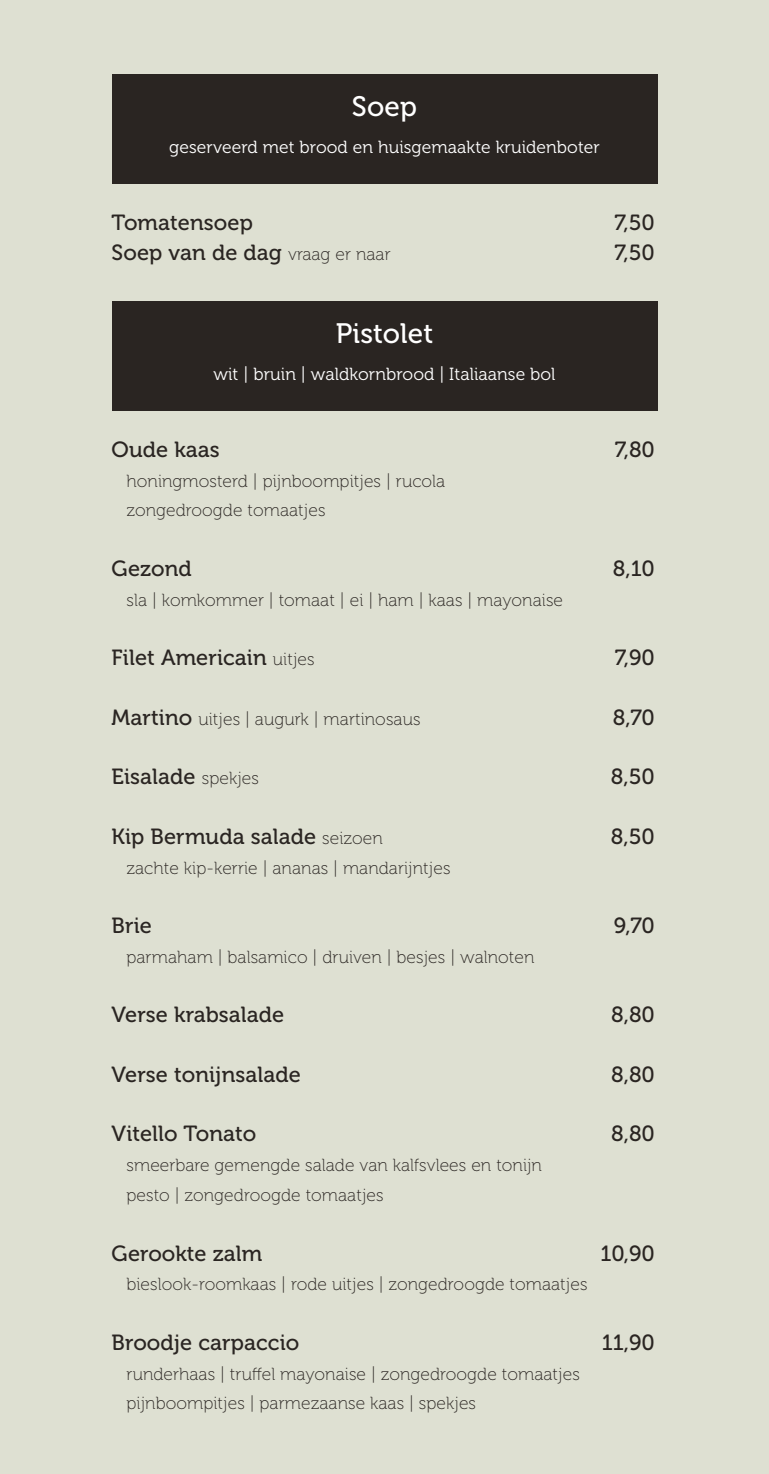
<style>
.page{position:relative;width:769px;height:1474px;background:#fff}
.page>*{position:absolute;margin:0;border:0;box-sizing:border-box;transform-origin:0 0}
.t1{font:28px "Museo 500";letter-spacing:.005em;color:#fff}
.t2{font:21.88px "Museo 500";letter-spacing:.005em;color:#2a2522}
.t3{font:17.5px/29.8px "Museo 100";letter-spacing:.005em;color:#2a2522}
.t4{font:17.5px "Museo 300";letter-spacing:.005em;color:#fff}
.s1{font-family:"Museo 100";font-size:17.5px}
.s2{font-family:"Museo 500";font-size:21.88px}
</style>
<div class="page">
<div style="left:0;top:0;width:769px;height:1473px;background:#dee0d2"></div>
<div style="left:112px;top:74px;width:545px;height:110px;background:#2a2522"></div>
<div style="left:112px;top:301px;width:545px;height:109px;background:#2a2522"></div>
<h1 class="t1" style="left:352px;top:91px;width:67px">Soep</h1>
<p class="t4" style="left:169px;top:137px;width:432px">geserveerd met brood en huisgemaakte kruidenboter</p>
<p class="t2" style="left:112px;top:210px;width:143px">Tomatensoep</p>
<p class="t2" style="left:615px;top:210px;width:42px">7,50</p>
<p class="t2" style="left:112px;top:240px;width:281px">Soep van de dag <span class="s1">vraag er naar</span></p>
<p class="t2" style="left:615px;top:240px;width:42px">7,50</p>
<h1 class="t1" style="left:336px;top:318px;width:99px">Pistolet</h1>
<p class="t4" style="left:213px;top:364px;width:344px">wit | bruin | waldkornbrood | Italiaanse bol</p>
<p class="t2" style="left:112px;top:437px;width:110px">Oude kaas</p>
<p class="t2" style="left:615px;top:437px;width:42px">7,80</p>
<p class="t3" style="left:126px;top:466px;width:320px">honingmosterd | pijnboompitjes | rucola zongedroogde tomaatjes</p>
<p class="t2" style="left:112px;top:556px;width:82px">Gezond</p>
<p class="t2" style="left:613px;top:556px;width:44px">8,10</p>
<p class="t3" style="left:126px;top:585px;width:438px">sla | komkommer | tomaat | ei | ham | kaas | mayonaise</p>
<p class="t2" style="left:112px;top:645px;width:205px">Filet Americain <span class="s1">uitjes</span></p>
<p class="t2" style="left:615px;top:645px;width:41px">7,90</p>
<p class="t3" style="left:112px;top:704px;width:310px"><span class="s2">Martino</span> uitjes | augurk | martinosaus</p>
<p class="t2" style="left:613px;top:705px;width:44px">8,70</p>
<p class="t2" style="left:112px;top:764px;width:149px">Eisalade <span class="s1">spekjes</span></p>
<p class="t2" style="left:611px;top:764px;width:46px">8,50</p>
<p class="t2" style="left:112px;top:824px;width:273px">Kip Bermuda salade <span class="s1">seizoen</span></p>
<p class="t2" style="left:611px;top:824px;width:46px">8,50</p>
<p class="t3" style="left:126px;top:853px;width:325px">zachte kip-kerrie | ananas | mandarijntjes</p>
<p class="t2" style="left:112px;top:913px;width:42px">Brie</p>
<p class="t2" style="left:614px;top:913px;width:43px">9,70</p>
<p class="t3" style="left:126px;top:942px;width:409px">parmaham | balsamico | druiven | besjes | walnoten</p>
<p class="t2" style="left:112px;top:1002px;width:174px">Verse krabsalade</p>
<p class="t2" style="left:611px;top:1002px;width:45px">8,80</p>
<p class="t2" style="left:112px;top:1062px;width:191px">Verse tonijnsalade</p>
<p class="t2" style="left:611px;top:1062px;width:45px">8,80</p>
<p class="t2" style="left:112px;top:1121px;width:146px">Vitello Tonato</p>
<p class="t2" style="left:611px;top:1121px;width:45px">8,80</p>
<p class="t3" style="left:126px;top:1150px;width:417px">smeerbare gemengde salade van kalfsvlees en tonijn pesto | zongedroogde tomaatjes</p>
<p class="t2" style="left:112px;top:1240px;width:152px">Gerookte zalm</p>
<p class="t2" style="left:601px;top:1240px;width:56px">10,90</p>
<p class="t3" style="left:126px;top:1269px;width:463px">bieslook-roomkaas | rode uitjes | zongedroogde tomaatjes</p>
<p class="t2" style="left:112px;top:1330px;width:189px">Broodje carpaccio</p>
<p class="t2" style="left:602px;top:1330px;width:55px">11,90</p>
<p class="t3" style="left:126px;top:1358px;width:455px">runderhaas | truffel mayonaise | zongedroogde tomaatjes pijnboompitjes | parmezaanse kaas | spekjes</p>
</div>
